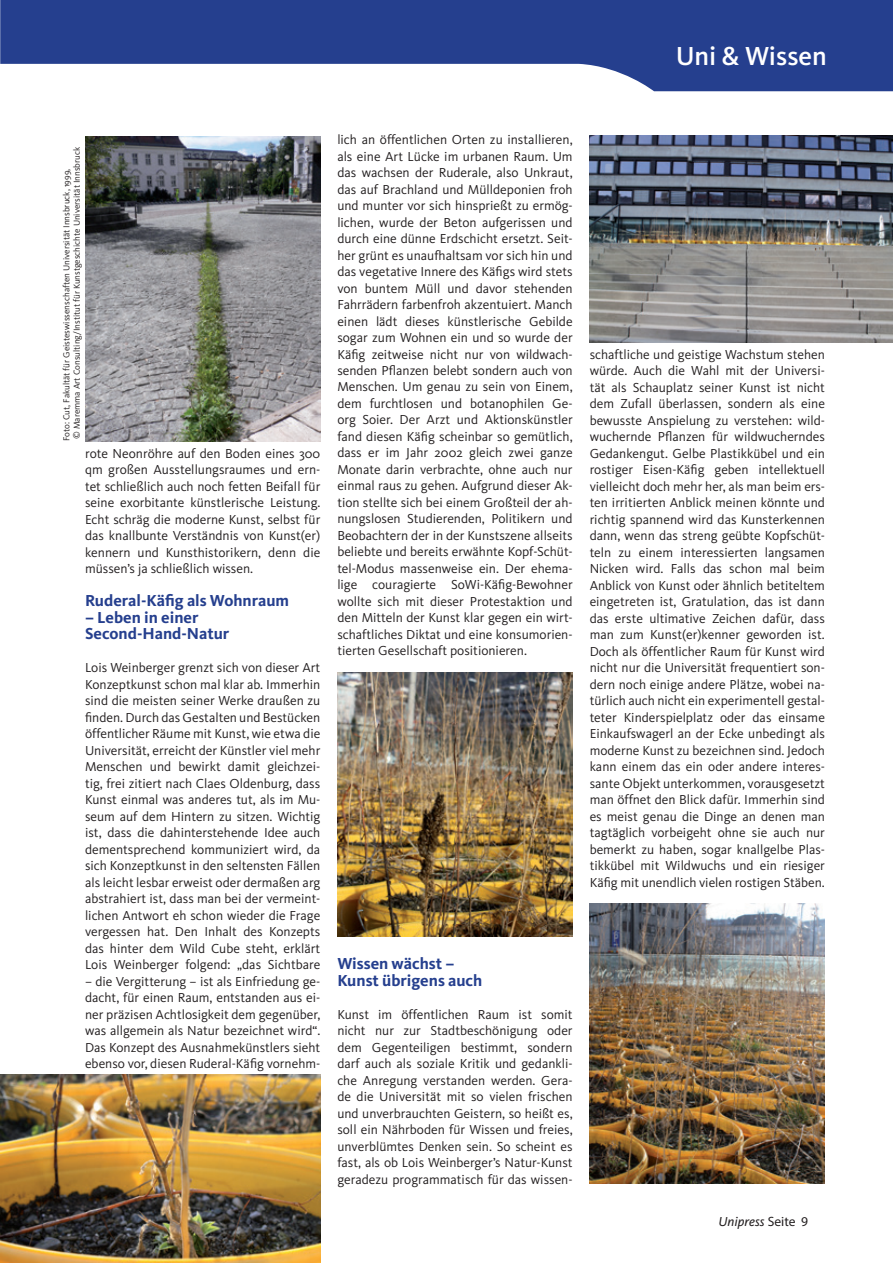
<style>
.page{position:relative;width:893px;height:1263px;background:#fff}
.page>*{position:absolute;margin:0;border:0;box-sizing:border-box;transform-origin:0 0}
.t1{font:500 27px "Kievit";color:#fff}
.t2{font:700 16.5px/16.5px "Kievit";color:#253f8e}
.t3{font:13.5px/16.5px "Kievit";color:#231f20;text-align:justify}
.t4{font:italic 13.5px "Kievit";color:#231f20}
.t5{font:9px/10.5px "Kievit";color:#231f20}
.s1{font-family:"Myriad Pro";font-style:normal}
</style>
<div class="page">
<svg style="left:0;top:0;width:893px;height:91px;fill:#253f8e"></svg>
<img style="left:85px;top:136px;width:235px;height:305px">
<img style="left:590px;top:135px;width:303px;height:207px">
<img style="left:590px;top:903px;width:235px;height:281px">
<img style="left:0;top:1075px;width:320px;height:188px">
<img style="left:338px;top:672px;width:235px;height:264px">
<h1 class="t1" style="left:676px;top:40px;width:153px">Uni &amp; Wissen</h1>
<p class="t5" style="left:61px;top:441px;width:296px;rotate:-90deg">Foto: Cut, Fakultät für Geisteswissenschaften Universität Innsbruck, 1999,<br>© Maremma Art Consulting/Institut für Kunstgeschichte Universität Innsbruck</p>
<p class="t3" style="left:85px;top:445px;width:237px">rote Neonröhre auf den Boden eines 300 qm großen Ausstellungsraumes und ern&shy;tet schließlich auch noch fetten Beifall für seine exorbitante künstlerische Leistung.<br>Echt schräg die moderne Kunst, selbst für das knallbunte Verständnis von Kunst(er) kennern und Kunsthistorikern, denn die müssen’s ja schließlich wissen.</p>
<p class="t2" style="left:85px;top:592px;width:206px">Ruderal-Käfig als Wohnraum</p>
<p class="t2" style="left:85px;top:609px;width:146px">– Leben in einer<br>Second-Hand-Natur</p>
<p class="t3" style="left:85px;top:659px;width:237px">Lois Weinberger grenzt sich von dieser Art Konzeptkunst schon mal klar ab. Immerhin sind die meisten seiner Werke draußen zu finden. Durch das Gestalten und Bestücken öffentlicher Räume mit Kunst, wie etwa die Universität, erreicht der Künstler viel mehr Menschen und bewirkt damit gleichzei&shy;tig, frei zitiert nach Claes Oldenburg, dass Kunst einmal was anderes tut, als im Mu&shy;seum auf dem Hintern zu sitzen. Wichtig ist, dass die dahinterstehende Idee auch dementsprechend kommuniziert wird, da sich Konzeptkunst in den seltensten Fällen als leicht lesbar erweist oder dermaßen arg abstrahiert ist, dass man bei der vermeint&shy;lichen Antwort eh schon wieder die Frage vergessen hat. Den Inhalt des Konzepts das hinter dem Wild Cube steht, erklärt Lois Weinberger folgend: „das Sichtbare</p>
<p class="t3" style="left:85px;top:973px;width:237px">– die Vergitterung – ist als Einfriedung ge&shy;dacht, für einen Raum, entstanden aus ei&shy;ner präzisen Achtlosigkeit dem gegenüber, was allgemein als Natur bezeichnet wird“.<br>Das Konzept des Ausnahmekünstlers sieht ebenso vor, diesen Ruderal-Käfig vornehm-</p>
<p class="t3" style="left:337px;top:131px;width:237px">lich an öffentlichen Orten zu installieren, als eine Art Lücke im urbanen Raum. Um das wachsen der Ruderale, also Unkraut, das auf Brachland und Mülldeponien froh und munter vor sich hinsprießt zu ermög&shy;lichen, wurde der Beton aufgerissen und durch eine dünne Erdschicht ersetzt. Seit&shy;her grünt es unaufhaltsam vor sich hin und das vegetative Innere des Käfigs wird stets von buntem Müll und davor stehenden Fahrrädern farbenfroh akzentuiert. Manch einen lädt dieses künstlerische Gebilde sogar zum Wohnen ein und so wurde der Käfig zeitweise nicht nur von wildwach&shy;senden Pflanzen belebt sondern auch von Menschen. Um genau zu sein von Einem, dem furchtlosen und botanophilen Ge&shy;org Soier. Der Arzt und Aktionskünstler fand diesen Käfig scheinbar so gemütlich, dass er im Jahr 2002 gleich zwei ganze Monate darin verbrachte, ohne auch nur einmal raus zu gehen. Aufgrund dieser Ak&shy;tion stellte sich bei einem Großteil der ah&shy;nungslosen Studierenden, Politikern und Beobachtern der in der Kunstszene allseits beliebte und bereits erwähnte Kopf-Schüt&shy;tel-Modus massenweise ein. Der ehema&shy;lige couragierte SoWi-Käfig-Bewohner wollte sich mit dieser Protestaktion und den Mitteln der Kunst klar gegen ein wirt&shy;schaftliches Diktat und eine konsumorien&shy;tierten Gesellschaft positionieren.</p>
<p class="t2" style="left:337px;top:955px;width:147px">Wissen wächst –<br>Kunst übrigens auch</p>
<p class="t3" style="left:337px;top:1006px;width:237px">Kunst im öffentlichen Raum ist somit nicht nur zur Stadtbeschönigung oder dem Gegenteiligen bestimmt, sondern darf auch als soziale Kritik und gedankli&shy;che Anregung verstanden werden. Gera&shy;de die Universität mit so vielen frischen und unverbrauchten Geistern, so heißt es, soll ein Nährboden für Wissen und freies, unverblümtes Denken sein. So scheint es fast, als ob Lois Weinberger’s Natur-Kunst geradezu programmatisch für das wissen-</p>
<p class="t3" style="left:590px;top:346px;width:237px">schaftliche und geistige Wachstum stehen würde. Auch die Wahl mit der Universi&shy;tät als Schauplatz seiner Kunst ist nicht dem Zufall überlassen, sondern als eine bewusste Anspielung zu verstehen: wild&shy;wuchernde Pflanzen für wildwucherndes Gedankengut. Gelbe Plastikkübel und ein rostiger Eisen-Käfig geben intellektuell vielleicht doch mehr her, als man beim ers&shy;ten irritierten Anblick meinen könnte und richtig spannend wird das Kunsterkennen dann, wenn das streng geübte Kopfschüt&shy;teln zu einem interessierten langsamen Nicken wird. Falls das schon mal beim Anblick von Kunst oder ähnlich betiteltem eingetreten ist, Gratulation, das ist dann das erste ultimative Zeichen dafür, dass man zum Kunst(er)kenner geworden ist.<br>Doch als öffentlicher Raum für Kunst wird nicht nur die Universität frequentiert son&shy;dern noch einige andere Plätze, wobei na&shy;türlich auch nicht ein experimentell gestal&shy;teter Kinderspielplatz oder das einsame Einkaufswagerl an der Ecke unbedingt als moderne Kunst zu bezeichnen sind. Jedoch kann einem das ein oder andere interes&shy;sante Objekt unterkommen, vorausgesetzt man öffnet den Blick dafür. Immerhin sind es meist genau die Dinge an denen man tagtäglich vorbeigeht ohne sie auch nur bemerkt zu haben, sogar knallgelbe Plas&shy;tikkübel mit Wildwuchs und ein riesiger Käfig mit unendlich vielen rostigen Stäben.</p>
<p class="t4" style="left:718px;top:1213px;width:91px">Unipress <span class="s1">Seite 9</span></p>
</div>
